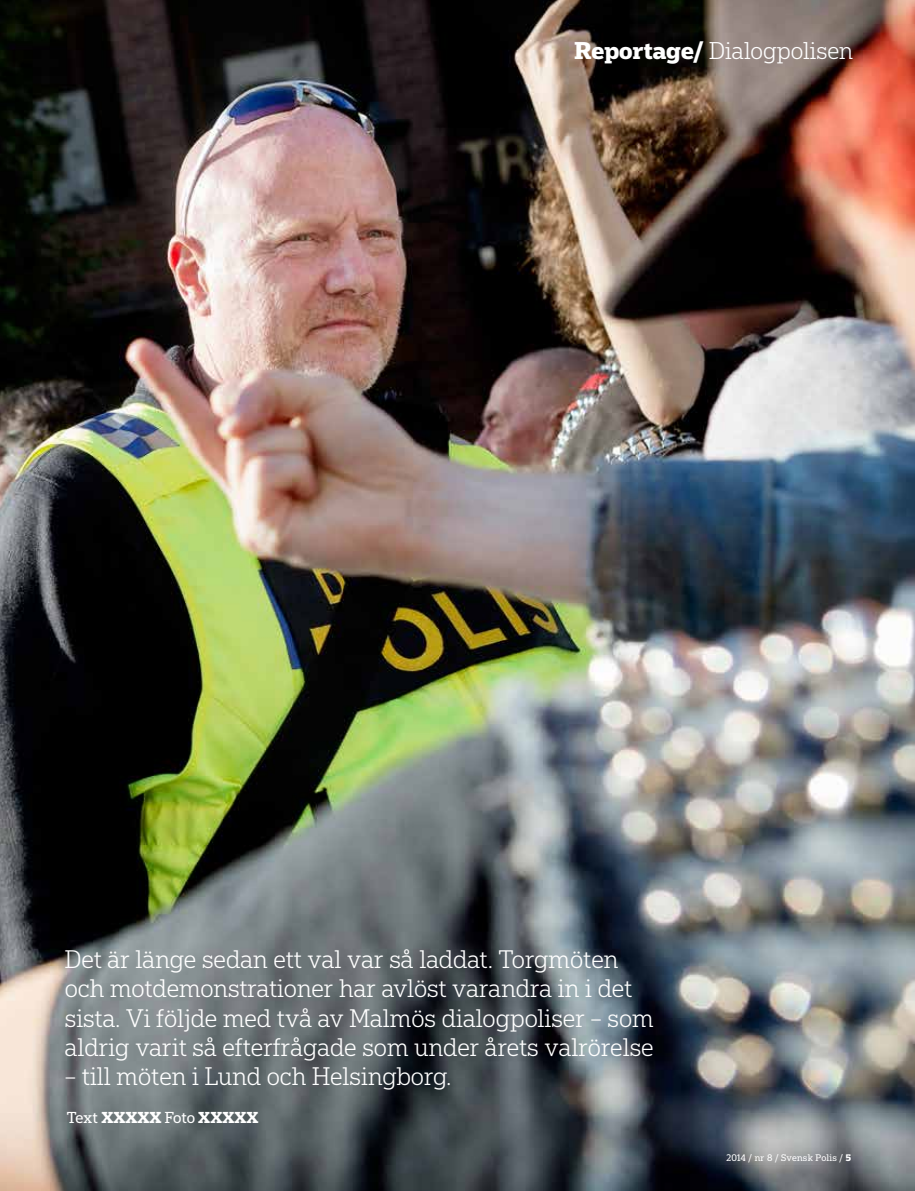
<style>
.page{position:relative;width:915px;height:1191px;background:#fff}
.page>*{position:absolute;margin:0;border:0;box-sizing:border-box;transform-origin:0 0}
.t1{font:300 24px/29.2px "Popular";color:#fff}
.t2{font:300 22.95px "Popular";color:#fff}
.t3{font:700 15px "Popular";color:#fff}
.t4{font:9px "Popular";letter-spacing:.025em;color:#fff}
.s1{font-weight:700}
.s2{font-weight:400}
</style>
<div class="page">
<img style="left:0;top:0;width:914px;height:1191px">
<p class="t2" style="left:574px;top:36px;width:280px"><span class="s1">Reportage/</span> Dialogpolisen</p>
<p class="t1" style="left:65px;top:944px;width:590px">Det är länge sedan ett val var så laddat. Torgmöten och motdemonstrationer har avlöst varandra in i det sista. Vi följde med två av Malmös dialogpoliser – som aldrig varit så efterfrågade som under årets valrörelse</p>
<p class="t1" style="left:65px;top:1061px;width:388px">– till möten i Lund och Helsingborg.</p>
<p class="t3" style="left:67px;top:1107px;width:193px"><span class="s2">Text</span> XXXXX <span class="s2">Foto</span> XXXXX</p>
<p class="t4" style="left:726px;top:1151px;width:126px">2014 / nr 8 / Svensk Polis / <span class="s1">5</span></p>
</div>
